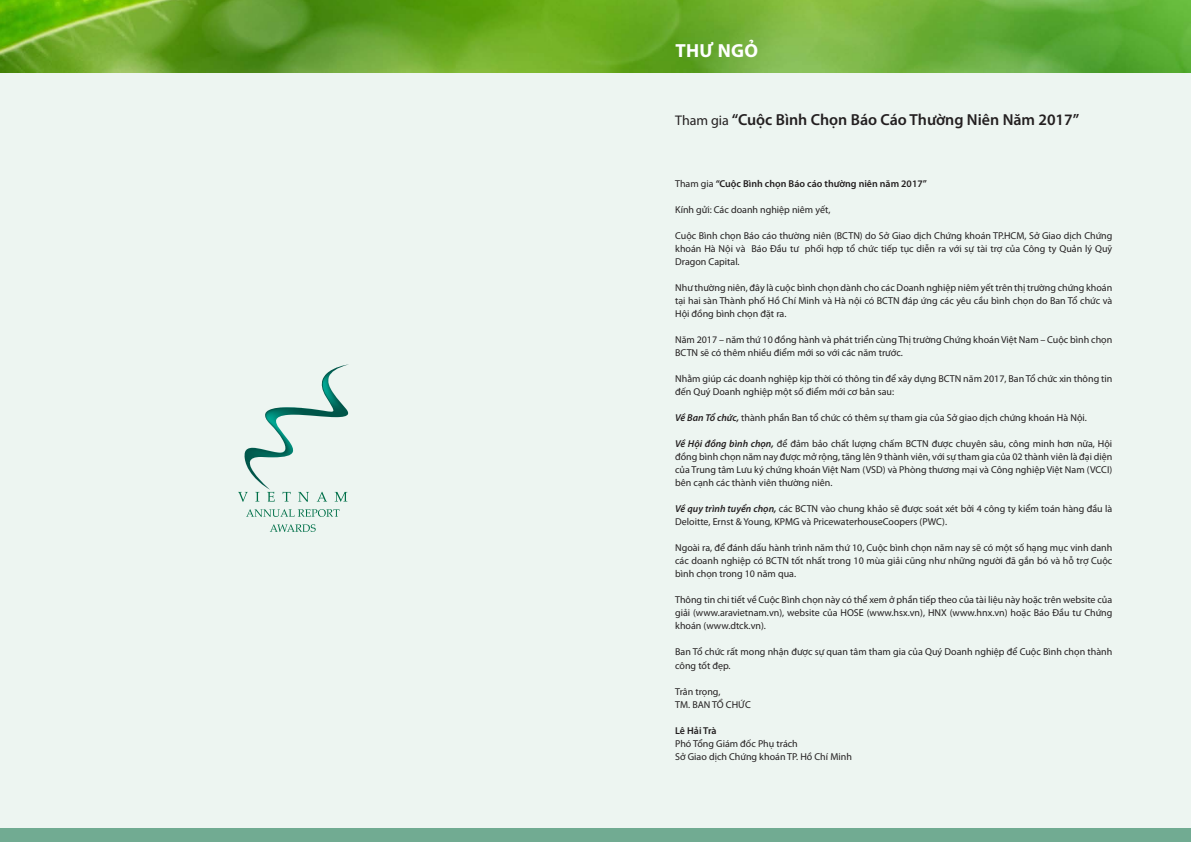
<style>
.page{position:relative;width:1191px;height:842px;background:#edf5f1}
.page>*{position:absolute;margin:0;border:0;box-sizing:border-box;transform-origin:0 0}
.t1{font:700 19px "Myriad Pro";letter-spacing:.02em;color:#fff}
.t2{font:600 16px "Myriad Pro";color:#231f20}
.t3{font:10px/13px "Myriad Pro";color:#231f20}
.t4{font:600 10px "Myriad Pro";color:#231f20}
.s1{font-weight:400;font-size:14px}
.s2{font-weight:400}
.s3{font-weight:600;font-style:italic}
</style>
<div class="page">
<img style="left:0;top:0;width:1191px;height:72px">
<svg style="left:238px;top:364px;width:111px;height:138px"></svg>
<svg style="left:246px;top:509px;width:93px;height:8px"></svg>
<svg style="left:270px;top:524px;width:46px;height:8px"></svg>
<div style="left:0;top:828px;width:1191px;height:14px;background:#71ab92"></div>
<h1 class="t1" style="left:675px;top:38px;width:84px">THƯ NGỎ</h1>
<h2 class="t2" style="left:675px;top:110px;width:406px"><span class="s1">Tham gia</span> “Cuộc Bình Chọn Báo Cáo Thường Niên Năm 2017”</h2>
<p class="t4" style="left:675px;top:178px;width:253px"><span class="s2">Tham gia</span> “Cuộc Bình chọn Báo cáo thường niên năm 2017”</p>
<p class="t3" style="left:675px;top:203px;width:157px">Kính gửi: Các doanh nghiệp niêm yết,</p>
<p class="t3" style="left:675px;top:229px;width:439px;text-align:justify">Cuộc Bình chọn Báo cáo thường niên (BCTN) do Sở Giao dịch Chứng khoán TP.HCM, Sở Giao dịch Chứng khoán Hà Nội và Báo Đầu tư phối hợp tổ chức tiếp tục diễn ra với sự tài trợ của Công ty Quản lý Quỹ Dragon Capital.</p>
<p class="t3" style="left:675px;top:281px;width:439px;text-align:justify">Như thường niên, đây là cuộc bình chọn dành cho các Doanh nghiệp niêm yết trên thị trường chứng khoán tại hai sàn Thành phố Hồ Chí Minh và Hà nội có BCTN đáp ứng các yêu cầu bình chọn do Ban Tổ chức và Hội đồng bình chọn đặt ra.</p>
<p class="t3" style="left:675px;top:333px;width:438px">Năm 2017 – năm thứ 10 đồng hành và phát triển cùng Thị trường Chứng khoán Việt Nam – Cuộc bình chọn<br>BCTN sẽ có thêm nhiều điểm mới so với các năm trước.</p>
<p class="t3" style="left:675px;top:372px;width:439px">Nhằm giúp các doanh nghiệp kịp thời có thông tin để xây dựng BCTN năm 2017, Ban Tổ chức xin thông tin đến Quý Doanh nghiệp một số điểm mới cơ bản sau:</p>
<p class="t3" style="left:675px;top:411px;width:413px"><span class="s3">Về Ban Tổ chức,</span> thành phần Ban tổ chức có thêm sự tham gia của Sở giao dịch chứng khoán Hà Nội.</p>
<p class="t3" style="left:675px;top:437px;width:438px;text-align:justify"><span class="s3">Về Hội đồng bình chọn,</span> để đảm bảo chất lượng chấm BCTN được chuyên sâu, công minh hơn nữa, Hội đồng bình chọn năm nay được mở rộng, tăng lên 9 thành viên, với sự tham gia của 02 thành viên là đại diện của Trung tâm Lưu ký chứng khoán Việt Nam (VSD) và Phòng thương mại và Công nghiệp Việt Nam (VCCI) bên cạnh các thành viên thường niên.</p>
<p class="t3" style="left:675px;top:502px;width:439px"><span class="s3">Về quy trình tuyển chọn,</span> các BCTN vào chung khảo sẽ được soát xét bởi 4 công ty kiểm toán hàng đầu là<br>Deloitte, Ernst &amp; Young, KPMG và PricewaterhouseCoopers (PWC).</p>
<p class="t3" style="left:675px;top:541px;width:439px;text-align:justify">Ngoài ra, để đánh dấu hành trình năm thứ 10, Cuộc bình chọn năm nay sẽ có một số hạng mục vinh danh các doanh nghiệp có BCTN tốt nhất trong 10 mùa giải cũng như những người đã gắn bó và hỗ trợ Cuộc bình chọn trong 10 năm qua.</p>
<p class="t3" style="left:675px;top:593px;width:439px;text-align:justify">Thông tin chi tiết về Cuộc Bình chọn này có thể xem ở phần tiếp theo của tài liệu này hoặc trên website của giải (www.aravietnam.vn), website của HOSE (www.hsx.vn), HNX (www.hnx.vn) hoặc Báo Đầu tư Chứng khoán (www.dtck.vn).</p>
<p class="t3" style="left:675px;top:645px;width:438px">Ban Tổ chức rất mong nhận được sự quan tâm tham gia của Quý Doanh nghiệp để Cuộc Bình chọn thành công tốt đẹp.</p>
<p class="t3" style="left:675px;top:684px;width:77px">Trân trọng,<br>TM. BAN TỔ CHỨC</p>
<p class="t4" style="left:675px;top:724px;width:43px">Lê Hải Trà</p>
<p class="t3" style="left:675px;top:736px;width:178px">Phó Tổng Giám đốc Phụ trách<br>Sở Giao dịch Chứng khoán TP. Hồ Chí Minh</p>
</div>
